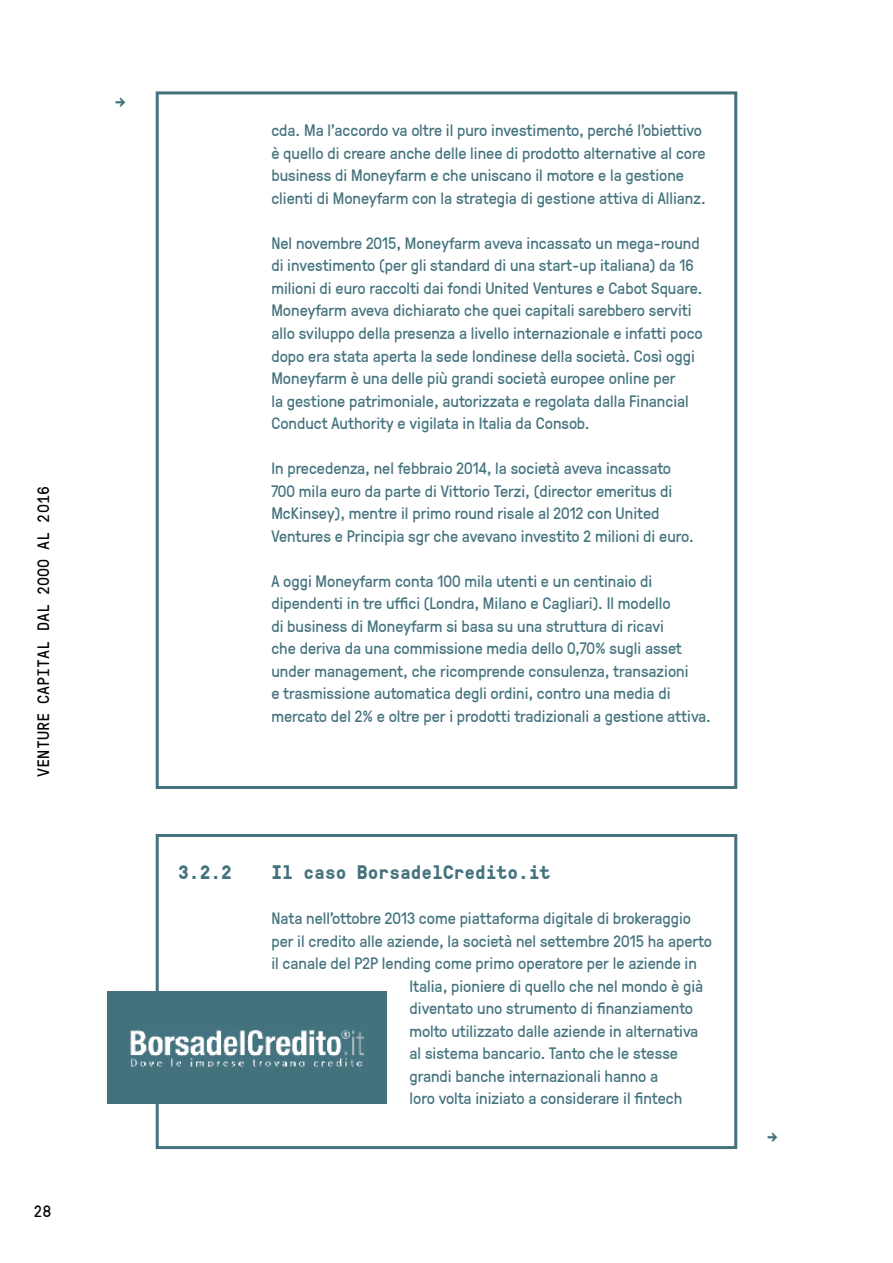
<style>
.page{position:relative;width:893px;height:1263px;background:#fff}
.page>*{position:absolute;margin:0;border:0;box-sizing:border-box;transform-origin:0 0}
.t1{font:700 19.5px "GT Pressura Mono";color:#43727d}
.t2{font:16.5px/22.5px "GT Pressura";color:#43727d}
.t3{font:16.5px "GT Pressura Mono";color:#000}
</style>
<div class="page">
<div style="left:156px;top:91px;width:581px;height:698px;border:3px solid #43727d"></div>
<div style="left:156px;top:834px;width:581px;height:315px;border:3px solid #43727d"></div>
<div style="left:107px;top:991px;width:280px;height:113px;background:#43727d"></div>
<img style="left:130px;top:1030px;width:234px;height:37px">
<p class="t3" style="left:32px;top:777px;width:292px;rotate:-90deg">VENTURE CAPITAL DAL 2000 AL 2016</p>
<p class="t3" style="left:33px;top:1199px;width:20px">28</p>
<p class="t1" style="left:115px;top:86px;width:12px">→</p>
<p class="t2" style="left:271px;top:118px;width:436px">cda. Ma l’accordo va oltre il puro investimento, perché l’obiettivo è quello di creare anche delle linee di prodotto alternative al core business di Moneyfarm e che uniscano il motore e la gestione clienti di Moneyfarm con la strategia di gestione attiva di Allianz.</p>
<p class="t2" style="left:271px;top:231px;width:433px">Nel novembre 2015, Moneyfarm aveva incassato un mega-round di investimento (per gli standard di una start-up italiana) da 16 milioni di euro raccolti dai fondi United Ventures e Cabot Square.<br>Moneyfarm aveva dichiarato che quei capitali sarebbero serviti allo sviluppo della presenza a livello internazionale e infatti poco dopo era stata aperta la sede londinese della società. Così oggi Moneyfarm è una delle più grandi società europee online per<br>la gestione patrimoniale, autorizzata e regolata dalla Financial Conduct Authority e vigilata in Italia da Consob.</p>
<p class="t2" style="left:271px;top:456px;width:424px">In precedenza, nel febbraio 2014, la società aveva incassato 700 mila euro da parte di Vittorio Terzi, (director emeritus di McKinsey), mentre il primo round risale al 2012 con United Ventures e Principia sgr che avevano investito 2 milioni di euro.</p>
<p class="t2" style="left:271px;top:569px;width:441px">A oggi Moneyfarm conta 100 mila utenti e un centinaio di dipendenti in tre uffici (Londra, Milano e Cagliari). Il modello<br>di business di Moneyfarm si basa su una struttura di ricavi<br>che deriva da una commissione media dello 0,70% sugli asset under management, che ricomprende consulenza, transazioni<br>e trasmissione automatica degli ordini, contro una media di mercato del 2% e oltre per i prodotti tradizionali a gestione attiva.</p>
<p class="t1" style="left:178px;top:858px;width:55px">3.2.2</p>
<p class="t1" style="left:271px;top:858px;width:280px">Il caso BorsadelCredito.it</p>
<p class="t2" style="left:271px;top:906px;width:421px">Nata nell’ottobre 2013 come piattaforma digitale di brokeraggio</p>
<p class="t2" style="left:271px;top:929px;width:442px">per il credito alle aziende, la società nel settembre 2015 ha aperto</p>
<p class="t2" style="left:271px;top:951px;width:427px">il canale del P2P lending come primo operatore per le aziende in</p>
<p class="t2" style="left:409px;top:974px;width:295px">Italia, pioniere di quello che nel mondo è già</p>
<p class="t2" style="left:409px;top:996px;width:285px">diventato uno strumento di finanziamento</p>
<p class="t2" style="left:409px;top:1019px;width:290px">molto utilizzato dalle aziende in alternativa</p>
<p class="t2" style="left:409px;top:1041px;width:270px">al sistema bancario. Tanto che le stesse</p>
<p class="t2" style="left:409px;top:1064px;width:250px">grandi banche internazionali hanno a</p>
<p class="t2" style="left:409px;top:1086px;width:274px">loro volta iniziato a considerare il fintech</p>
<p class="t1" style="left:767px;top:1121px;width:12px">→</p>
</div>
